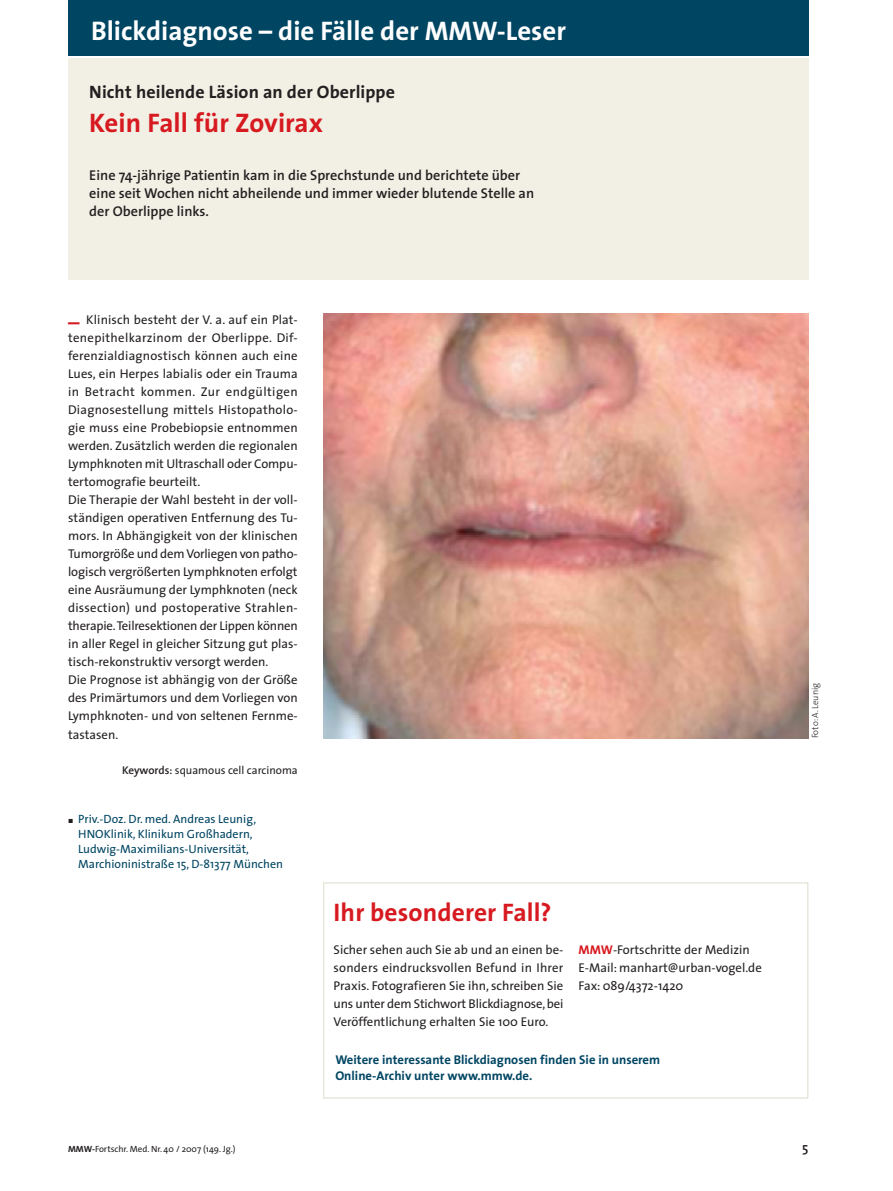
<style>
.page{position:relative;width:893px;height:1191px;background:#fff}
.page>*{position:absolute;margin:0;border:0;box-sizing:border-box;transform-origin:0 0}
.t1{font:700 27px "The Sans";color:#fff}
.t2{font:700 27px "The Sans";letter-spacing:.005em;color:#d71920}
.t3{font:700 25.5px "The Sans";letter-spacing:.005em;color:#d71920}
.t4{font:700 18px "The Sans";letter-spacing:.005em;color:#231f20}
.t5{font:600 14.25px/18px "The Sans";color:#231f20}
.t6{font:600 13.5px "The Sans";color:#231f20}
.t7{font:12.75px/18px "The Sans";color:#231f20}
.t8{font:700 12.75px/16.5px "The Sans";color:#004562}
.t9{font:12px/15px "The Sans";color:#004562}
.t10{font:11.25px "The Sans";color:#231f20}
.t11{font:9px "The Sans";color:#231f20}
.t12{font:300 9px "The Sans";color:#231f20}
.s1{font-weight:900;color:#d71920}
.s2{font-weight:600}
.s3{font-family:"The Sans Expert";font-size:6px;color:#231f20}
.s4{font-weight:700}
.s5{font-weight:700;color:#d71920}
</style>
<div class="page">
<div style="left:323px;top:883px;width:485px;height:216px;border:1px solid #dedccb"></div>
<div style="left:68px;top:0;width:740px;height:56px;background:#004562"></div>
<div style="left:68px;top:59px;width:740px;height:221px;background:#f2f0e5"></div>
<img style="left:323px;top:314px;width:485px;height:425px">
<h1 class="t1" style="left:91px;top:19px;width:476px">Blickdiagnose – die Fälle der MMW-Leser</h1>
<h3 class="t4" style="left:89px;top:84px;width:307px">Nicht heilende Läsion an der Oberlippe</h3>
<h1 class="t2" style="left:89px;top:112px;width:235px">Kein Fall für Zovirax</h1>
<p class="t5" style="left:89px;top:168px;width:446px">Eine 74-jährige Patientin kam in die Sprechstunde und berichtete über eine seit Wochen nicht abheilende und immer wieder blutende Stelle an der Oberlippe links.</p>
<p class="t7" style="left:68px;top:312px;width:231px"><span class="s1">–</span> Klinisch besteht der V. a. auf ein Plat&shy;tenepithelkarzinom der Oberlippe. Dif&shy;ferenzialdiagnostisch können auch eine Lues, ein Herpes labialis oder ein Trauma in Betracht kommen. Zur endgültigen Diagnosestellung mittels Histopatholo&shy;gie muss eine Probebiopsie entnommen werden. Zusätzlich werden die regionalen Lymphknoten mit Ultraschall oder Compu&shy;tertomografie beurteilt.<br>Die Therapie der Wahl besteht in der voll&shy;ständigen operativen Entfernung des Tu&shy;mors. In Abhängigkeit von der klinischen Tumorgröße und dem Vorliegen von patho&shy;logisch vergrößerten Lymphknoten erfolgt eine Ausräumung der Lymphknoten (neck dissection) und postoperative Strahlen&shy;therapie. Teilresektionen der Lippen können in aller Regel in gleicher Sitzung gut plas&shy;tisch-rekonstruktiv versorgt werden.<br>Die Prognose ist abhängig von der Größe des Primärtumors und dem Vorliegen von Lymphknoten- und von seltenen Fernme&shy;tastasen.</p>
<p class="t10" style="left:122px;top:766px;width:177px"><span class="s2">Keywords:</span> squamous cell carcinoma</p>
<p class="t9" style="left:78px;top:813px;width:206px;text-indent:-10px"><span class="s3">ó</span> Priv.-Doz. Dr. med. Andreas Leunig, HNOKlinik, Klinikum Großhadern, Ludwig-Maximilians-Universität, Marchioninistraße 15, D-81377 München</p>
<p class="t11" style="left:68px;top:1146px;width:169px"><span class="s4">MMW-</span>Fortschr. Med. Nr. 40 / 2007 (149. Jg.)</p>
<h2 class="t3" style="left:333px;top:902px;width:219px">Ihr besonderer Fall?</h2>
<p class="t7" style="left:333px;top:942px;width:231px;text-align:justify">Sicher sehen auch Sie ab und an einen be&shy;sonders eindrucksvollen Befund in Ihrer Praxis. Fotografieren Sie ihn, schreiben Sie uns unter dem Stichwort Blickdiagnose, bei Veröffentlichung erhalten Sie 100 Euro.</p>
<p class="t7" style="left:578px;top:941px;width:185px"><span class="s5">MMW</span>-Fortschritte der Medizin<br>E-Mail: manhart@urban-vogel.de<br>Fax: 089/4372-1420</p>
<p class="t8" style="left:335px;top:1052px;width:326px">Weitere interessante Blickdiagnosen finden Sie in unserem<br>Online-Archiv unter www.mmw.de.</p>
<p class="t12" style="left:812px;top:738px;width:57px;rotate:-90deg">Foto: A. Leunig</p>
<p class="t6" style="left:802px;top:1143px;width:8px">5</p>
</div>
